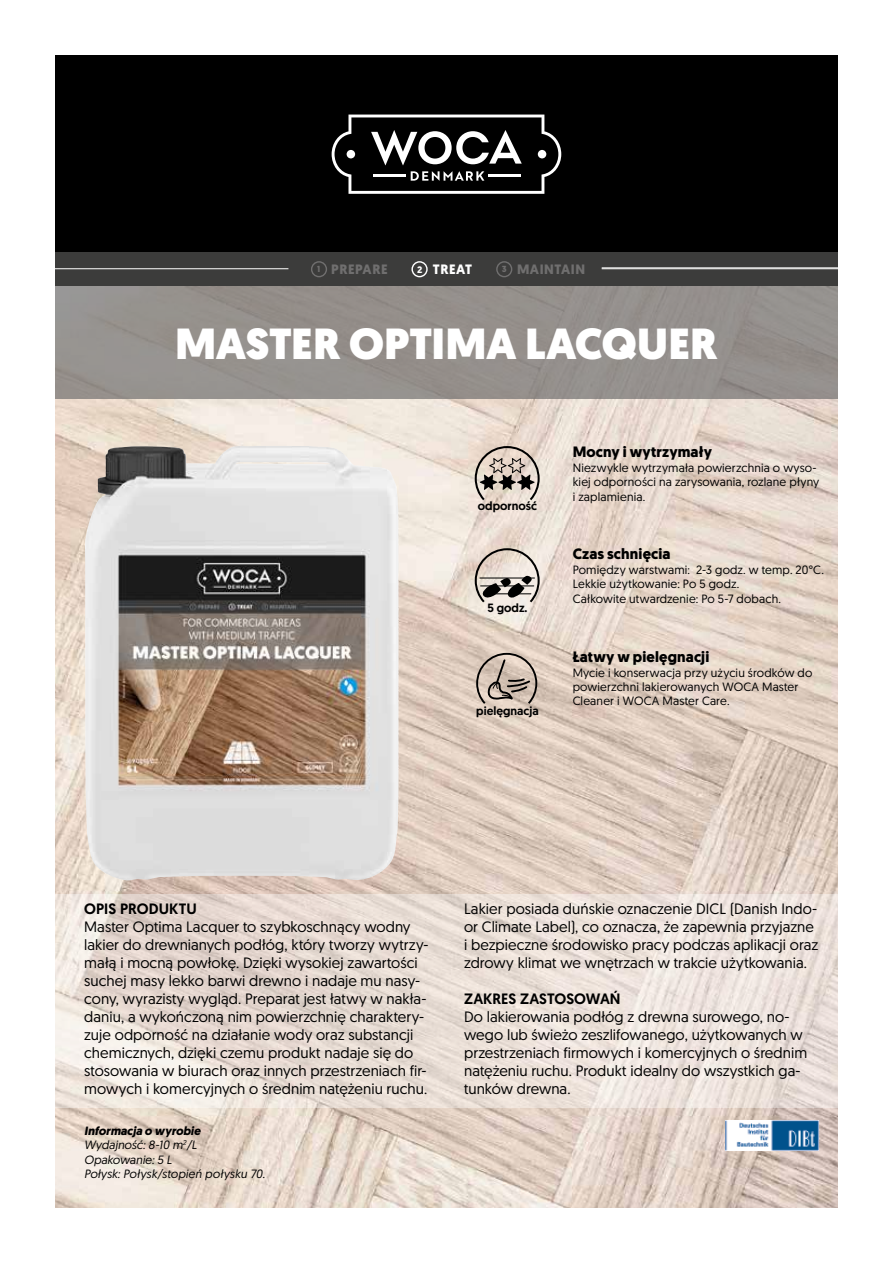
<style>
.page{position:relative;width:893px;height:1263px;background:#fff}
.page>*{position:absolute;margin:0;border:0;box-sizing:border-box;transform-origin:0 0}
.t1{font:900 43.5px "Geomanist";letter-spacing:-.005em;color:#fff}
.t2{font:15px/18px "Geomanist";letter-spacing:.005em;color:#000}
.t3{font:700 15px "Geomanist";letter-spacing:.01em;color:#000}
.t4{font:500 15px "Geomanist";color:#000}
.t5{font:700 13.5px "Geomanist";letter-spacing:.04em;color:#706f6f}
.t6{font:700 13.5px "Geomanist";letter-spacing:.04em;color:#fff}
.t7{font:12px/14.4px "Geomanist";letter-spacing:.01em;color:#000}
.t8{font:italic 12px/14.4px "Geomanist";color:#000}
.t9{font:500 12px "Geomanist";color:#000}
.s1{font-size:8.85px}
.s2{font-size:9.45px}
.s3{font-weight:700}
</style>
<div class="page">
<img style="left:55px;top:399px;width:783px;height:809px">
<div style="left:55px;top:251px;width:783px;height:35px;background:#3c3c3b"></div>
<div style="left:55px;top:55px;width:783px;height:197px;background:#000"></div>
<svg style="left:332px;top:115px;width:229px;height:79px"></svg>
<svg style="left:475px;top:446px;width:65px;height:54px;background:#b2a69c"></svg>
<div style="left:55px;top:286px;width:783px;height:113px;background:#95908d"></div>
<svg style="left:475px;top:548px;width:65px;height:54px;background:#b6ada6"></svg>
<svg style="left:475px;top:652px;width:63px;height:54px;background:#b6a79b"></svg>
<hr style="left:602px;top:268px;width:291px;height:1px;background:#fff">
<hr style="left:0;top:268px;width:288px;height:1px;background:#fff">
<div style="left:311px;top:261px;width:16px;height:16px;border:1px solid #706f6f;border-radius:50%"></div>
<div style="left:496px;top:261px;width:16px;height:16px;border:1px solid #706f6f;border-radius:50%"></div>
<div style="left:411px;top:261px;width:17px;height:16px;border:1px solid #fff;border-radius:50%"></div>
<img style="left:85px;top:446px;width:313px;height:434px">
<img style="left:725px;top:1120px;width:93px;height:30px">
<svg style="left:55px;top:895px;width:783px;height:213px;background:#e9dfd7"></svg>
<p class="t5" style="left:317px;top:260px;width:72px"><span class="s1">1</span> PREPARE</p>
<p class="t6" style="left:417px;top:260px;width:57px"><span class="s2">2</span> TREAT</p>
<p class="t5" style="left:502px;top:260px;width:85px"><span class="s1">3</span> MAINTAIN</p>
<h1 class="t1" style="left:175px;top:314px;width:544px">MASTER OPTIMA LACQUER</h1>
<p class="t9" style="left:478px;top:497px;width:61px">odporność</p>
<p class="t9" style="left:487px;top:599px;width:42px">5 godz.</p>
<p class="t9" style="left:476px;top:702px;width:64px">pielęgnacja</p>
<p class="t3" style="left:573px;top:442px;width:141px">Mocny i wytrzymały</p>
<p class="t7" style="left:573px;top:460px;width:248px">Niezwykle wytrzymała powierzchnia o wyso&shy;kiej odporności na zarysowania, rozlane płyny i zaplamienia.</p>
<p class="t3" style="left:573px;top:544px;width:99px">Czas schnięcia</p>
<p class="t7" style="left:573px;top:562px;width:253px">Pomiędzy warstwami: 2-3 godz. w temp. 20°C.<br>Lekkie użytkowanie: Po 5 godz.<br>Całkowite utwardzenie: Po 5-7 dobach.</p>
<p class="t3" style="left:573px;top:647px;width:138px">Łatwy w pielęgnacji</p>
<p class="t7" style="left:573px;top:665px;width:241px">Mycie i konserwacja przy użyciu środków do powierzchni lakierowanych WOCA Master<br>Cleaner i WOCA Master Care.</p>
<p class="t4" style="left:84px;top:899px;width:114px">OPIS PRODUKTU</p>
<p class="t2" style="left:84px;top:917px;width:346px">Master Optima Lacquer to szybkoschnący wodny lakier do drewnianych podłóg, który tworzy wytrzy&shy;małą i mocną powłokę. Dzięki wysokiej zawartości suchej masy lekko barwi drewno i nadaje mu nasy&shy;cony, wyrazisty wygląd. Preparat jest łatwy w nakła&shy;daniu, a wykończoną nim powierzchnię charaktery&shy;zuje odporność na działanie wody oraz substancji chemicznych, dzięki czemu produkt nadaje się do stosowania w biurach oraz innych przestrzeniach fir&shy;mowych i komercyjnych o średnim natężeniu ruchu.</p>
<p class="t8" style="left:84px;top:1123px;width:182px"><span class="s3">Informacja o wyrobie<br></span>Wydajność: 8-10 m<sup>2</sup>/L<br>Opakowanie: 5 L<br>Połysk: Połysk/stopień połysku 70.</p>
<p class="t2" style="left:464px;top:899px;width:356px">Lakier posiada duńskie oznaczenie DICL (Danish Indo&shy;or Climate Label), co oznacza, że zapewnia przyjazne i bezpieczne środowisko pracy podczas aplikacji oraz zdrowy klimat we wnętrzach w trakcie użytkowania.</p>
<p class="t4" style="left:464px;top:989px;width:158px">ZAKRES ZASTOSOWAŃ</p>
<p class="t2" style="left:464px;top:1007px;width:345px">Do lakierowania podłóg z drewna surowego, no&shy;wego lub świeżo zeszlifowanego, użytkowanych w przestrzeniach firmowych i komercyjnych o średnim natężeniu ruchu. Produkt idealny do wszystkich ga&shy;tunków drewna.</p>
</div>
